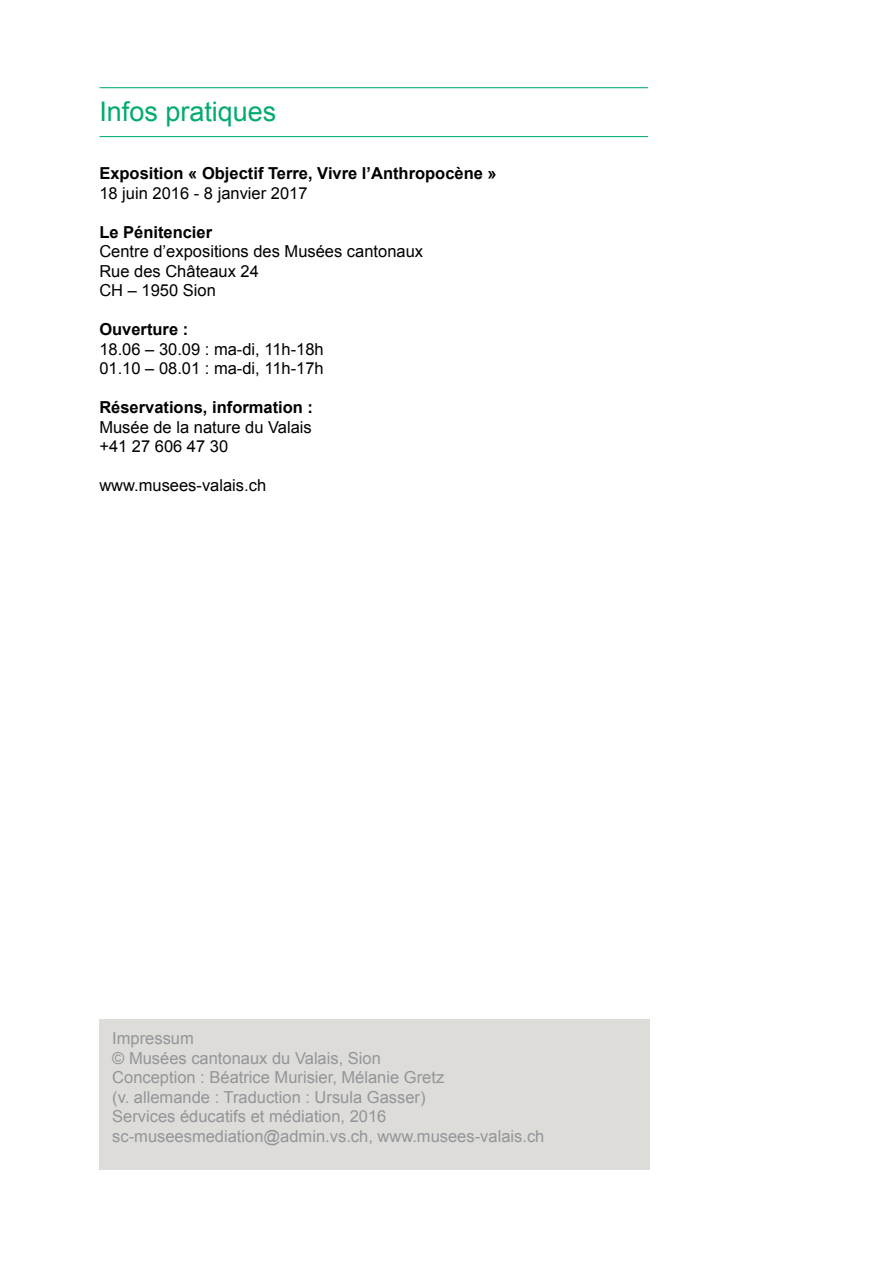
<style>
.page{position:relative;width:893px;height:1263px;background:#fff}
.page>*{position:absolute;margin:0;border:0;box-sizing:border-box;transform-origin:0 0}
.t1{font:27px "Arial";color:#00ac6c}
.t2{font:16.5px/19.5px "Arial";color:#939598}
.t3{font:16.5px/19.5px "Arial";color:#000}
.t4{font:700 16.5px "Arial";color:#000}
</style>
<div class="page">
<div style="left:99px;top:1019px;width:551px;height:150px;background:#dedcd9"></div>
<hr style="left:99px;top:87px;width:549px;height:1px;background:#00ac6c">
<hr style="left:99px;top:136px;width:549px;height:1px;background:#00ac6c">
<h1 class="t1" style="left:99px;top:94px;width:179px">Infos pratiques</h1>
<p class="t4" style="left:99px;top:162px;width:399px">Exposition « Objectif Terre, Vivre l’Anthropocène »</p>
<p class="t3" style="left:99px;top:183px;width:210px">18 juin 2016 - 8 janvier 2017</p>
<p class="t4" style="left:99px;top:221px;width:114px">Le Pénitencier</p>
<p class="t3" style="left:99px;top:242px;width:325px">Centre d’expositions des Musées cantonaux<br>Rue des Châteaux 24<br>CH – 1950 Sion</p>
<p class="t4" style="left:99px;top:318px;width:90px">Ouverture :</p>
<p class="t3" style="left:99px;top:339px;width:226px">18.06 – 30.09 : ma-di, 11h-18h<br>01.10 – 08.01 : ma-di, 11h-17h</p>
<p class="t4" style="left:99px;top:396px;width:215px">Réservations, information :</p>
<p class="t3" style="left:99px;top:417px;width:214px">Musée de la nature du Valais +41 27 606 47 30</p>
<p class="t3" style="left:99px;top:476px;width:168px">www.musees-valais.ch</p>
<p class="t2" style="left:112px;top:1029px;width:434px">Impressum<br>© Musées cantonaux du Valais, Sion<br>Conception : Béatrice Murisier, Mélanie Gretz<br>(v. allemande : Traduction : Ursula Gasser)<br>Services éducatifs et médiation, 2016 sc-museesmediation@admin.vs.ch, www.musees-valais.ch</p>
</div>
